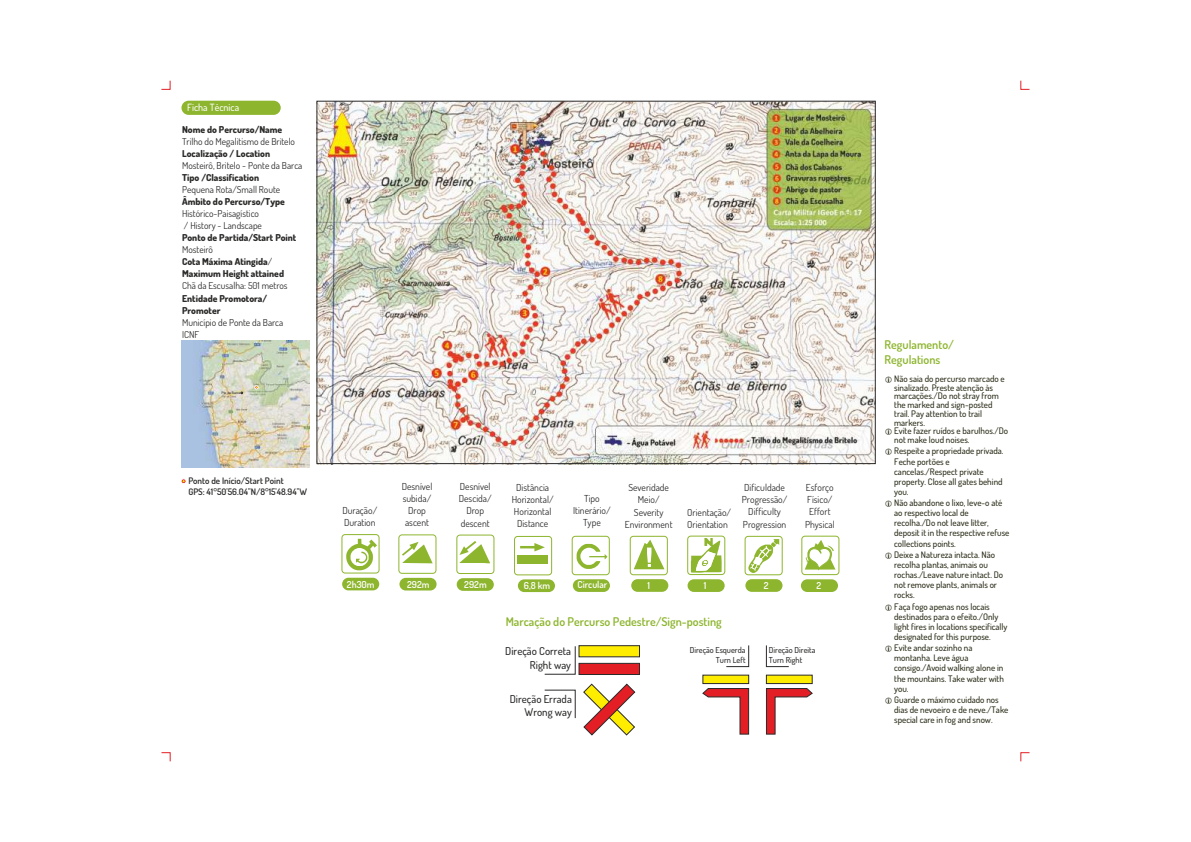
<style>
.page{position:relative;width:1191px;height:842px;background:#fff}
.page>*{position:absolute;margin:0;border:0;box-sizing:border-box;transform-origin:0 0}
.t1{font:600 12px/15.2px "Dosis";color:#8db52e}
.t2{font:500 10.9px/13.8px "Dosis";color:#2b2a29;text-align:right}
.t3{font:500 10px "Dosis";color:#fefefe}
.t4{font:9.6px/12.2px "Dosis";color:#2b2a29;text-align:center}
.t5{font:600 9.6px "Dosis";color:#fefefe}
.t6{font:800 9.5px/12px "Dosis";color:#2b2a29}
.t7{font:9.5px/12px "Dosis";color:#2b2a29}
.t8{font:500 9px/10.1px "Dosis";color:#2a2b17}
.t9{font:600 9px/11.4px "Dosis";color:#2b2a29}
.t10{font:500 8.2px/10.4px "Dosis";color:#2b2a29;text-align:right}
.t11{font:3.3px "Arial";color:#2b2a29}
.s1{font-weight:400}
</style>
<div class="page">
<img style="left:318px;top:103px;width:555px;height:359px">
<div style="left:341px;top:534px;width:38px;height:39px;border:1px solid #8db52e;border-radius:3px"></div>
<div style="left:398px;top:534px;width:38px;height:40px;border:1px solid #8db52e;border-radius:3px"></div>
<div style="left:456px;top:535px;width:38px;height:39px;border:1px solid #8db52e;border-radius:3px"></div>
<div style="left:514px;top:536px;width:38px;height:39px;border:1px solid #8db52e;border-radius:3px"></div>
<div style="left:572px;top:536px;width:37px;height:39px;border:1px solid #8db52e;border-radius:3px"></div>
<div style="left:630px;top:536px;width:37px;height:39px;border:1px solid #8db52e;border-radius:3px"></div>
<div style="left:687px;top:536px;width:38px;height:39px;border:1px solid #8db52e;border-radius:3px"></div>
<div style="left:744px;top:536px;width:38px;height:39px;border:1px solid #8db52e;border-radius:3px"></div>
<div style="left:801px;top:536px;width:38px;height:39px;border:1px solid #8db52e;border-radius:3px"></div>
<div style="left:687px;top:579px;width:37px;height:13px;background:#8db52e;border-radius:6px"></div>
<div style="left:631px;top:579px;width:37px;height:13px;background:#8db52e;border-radius:6px"></div>
<div style="left:573px;top:579px;width:37px;height:13px;background:#8db52e;border-radius:6px"></div>
<div style="left:518px;top:579px;width:37px;height:13px;background:#8db52e;border-radius:6px"></div>
<div style="left:457px;top:578px;width:37px;height:13px;background:#8db52e;border-radius:6px"></div>
<div style="left:399px;top:578px;width:37px;height:12px;background:#8db52e;border-radius:6px"></div>
<div style="left:342px;top:578px;width:37px;height:12px;background:#8db52e;border-radius:6px"></div>
<svg style="left:346px;top:539px;width:31px;height:31px"></svg>
<svg style="left:402px;top:542px;width:31px;height:21px"></svg>
<svg style="left:459px;top:541px;width:31px;height:22px"></svg>
<svg style="left:520px;top:543px;width:25px;height:8px"></svg>
<div style="left:517px;top:555px;width:31px;height:9px;background:#8db52e"></div>
<svg style="left:576px;top:544px;width:31px;height:25px"></svg>
<svg style="left:634px;top:540px;width:30px;height:29px"></svg>
<svg style="left:691px;top:538px;width:30px;height:35px"></svg>
<svg style="left:748px;top:539px;width:31px;height:34px"></svg>
<svg style="left:804px;top:540px;width:31px;height:30px"></svg>
<div style="left:745px;top:579px;width:37px;height:13px;background:#8db52e;border-radius:6px"></div>
<div style="left:801px;top:579px;width:37px;height:13px;background:#8db52e;border-radius:6px"></div>
<svg style="left:181px;top:479px;width:5px;height:5px"></svg>
<img style="left:182px;top:341px;width:127px;height:127px">
<svg style="left:161px;top:752px;width:9px;height:10px"></svg>
<svg style="left:161px;top:80px;width:9px;height:10px"></svg>
<svg style="left:1020px;top:752px;width:9px;height:10px"></svg>
<svg style="left:1020px;top:80px;width:9px;height:10px"></svg>
<div style="left:181px;top:101px;width:100px;height:14px;background:#8db52e;border-radius:7px"></div>
<svg style="left:702px;top:674px;width:47px;height:61px"></svg>
<svg style="left:765px;top:674px;width:48px;height:61px"></svg>
<svg style="left:726px;top:645px;width:23px;height:22px"></svg>
<svg style="left:766px;top:645px;width:23px;height:22px"></svg>
<svg style="left:544px;top:645px;width:96px;height:30px"></svg>
<svg style="left:544px;top:683px;width:92px;height:53px"></svg>
<p class="t3" style="left:187px;top:101px;width:54px">Ficha Técnica</p>
<p class="t6" style="left:182px;top:124px;width:102px">Nome do Percurso/Name</p>
<p class="t7" style="left:182px;top:136px;width:114px">Trilho do Megalitismo de Britelo</p>
<p class="t6" style="left:182px;top:148px;width:90px">Localização / Location</p>
<p class="t7" style="left:182px;top:160px;width:122px">Mosteirô, Britelo - Ponte da Barca</p>
<p class="t6" style="left:182px;top:172px;width:78px">Tipo /Classification</p>
<p class="t7" style="left:182px;top:184px;width:100px">Pequena Rota/Small Route</p>
<p class="t6" style="left:182px;top:196px;width:104px">Âmbito do Percurso/Type</p>
<p class="t7" style="left:182px;top:208px;width:81px">Histórico-Paisagístico / History - Landscape</p>
<p class="t6" style="left:182px;top:232px;width:116px">Ponto de Partida/Start Point</p>
<p class="t6" style="left:182px;top:244px;width:103px"><span class="s1">Mosteirô<br></span>Cota Máxima Atingida<span class="s1">/<br></span>Maximum Height attained</p>
<p class="t7" style="left:182px;top:280px;width:107px">Chã da Escusalha: 501 metros</p>
<p class="t6" style="left:182px;top:292px;width:87px">Entidade Promotora/<br>Promoter</p>
<p class="t7" style="left:182px;top:316px;width:103px">Município de Ponte da Barca<br>ICNF</p>
<p class="t11" style="left:221px;top:391px;width:21px">Pte da Barca</p>
<p class="t9" style="left:188px;top:474px;width:120px">Ponto de Início/Start Point<br>GPS: 41°50'56.04"N/8°15'48.94"W</p>
<p class="t4" style="left:342px;top:504px;width:36px;text-align:left">Duração/<br>Duration</p>
<p class="t4" style="left:402px;top:480px;width:32px">Desnível subida/<br>Drop ascent</p>
<p class="t4" style="left:459px;top:480px;width:34px">Desnível<br>Descida/<br>Drop descent</p>
<p class="t4" style="left:512px;top:481px;width:43px">Distância<br>Horizontal/<br>Horizontal<br>Distance</p>
<p class="t4" style="left:573px;top:492px;width:39px">Tipo<br>Itinerário/<br>Type</p>
<p class="t4" style="left:625px;top:481px;width:49px">Severidade<br>Meio/<br>Severity<br>Environment</p>
<p class="t4" style="left:687px;top:506px;width:45px;text-align:left">Orientação/<br>Orientation</p>
<p class="t4" style="left:742px;top:481px;width:47px">Dificuldade<br>Progressão/<br>Difficulty<br>Progression</p>
<p class="t4" style="left:805px;top:481px;width:31px">Esforço<br>Físico/<br>Effort<br>Physical</p>
<p class="t5" style="left:347px;top:578px;width:29px">2h30m</p>
<p class="t5" style="left:407px;top:578px;width:24px">292m</p>
<p class="t5" style="left:464px;top:578px;width:24px">292m</p>
<p class="t5" style="left:524px;top:579px;width:28px">6,8 km</p>
<p class="t5" style="left:577px;top:578px;width:32px">Circular</p>
<p class="t5" style="left:647px;top:579px;width:4px">1</p>
<p class="t5" style="left:703px;top:579px;width:4px">1</p>
<h1 class="t1" style="left:505px;top:613px;width:218px">Marcação do Percurso Pedestre/Sign-posting</h1>
<p class="t5" style="left:763px;top:579px;width:6px">2</p>
<p class="t5" style="left:816px;top:579px;width:6px">2</p>
<p class="t2" style="left:505px;top:644px;width:67px">Direção Correta<br>Right way</p>
<p class="t2" style="left:510px;top:691px;width:64px">Direção Errada<br>Wrong way</p>
<p class="t10" style="left:689px;top:644px;width:57px">Direção Esquerda<br>Turn Left</p>
<p class="t10" style="left:769px;top:644px;width:48px;text-align:left">Direção Direita<br>Turn Right</p>
<h1 class="t1" style="left:884px;top:337px;width:71px">Regulamento/<br>Regulations</h1>
<p class="t8" style="left:894px;top:374px;width:115px;line-height:8.7px">Não saia do percurso marcado e sinalizado. Preste atenção às marcações./Do not stray from the marked and sign-posted trail. Pay attention to trail markers.<br>Evite fazer ruídos e barulhos./Do not make loud noises.</p>
<p class="t8" style="left:894px;top:446px;width:111px">Respeite a propriedade privada.<br>Feche portões e cancelas./Respect private property. Close all gates behind you.</p>
<p class="t8" style="left:894px;top:497px;width:117px">Não abandone o lixo, leve-o até ao respectivo local de recolha./Do not leave litter, deposit it in the respective refuse collections points.</p>
<p class="t8" style="left:894px;top:549px;width:110px">Deixe a Natureza intacta. Não recolha plantas, animais ou rochas./Leave nature intact. Do not remove plants, animals or rocks.</p>
<p class="t8" style="left:894px;top:601px;width:115px">Faça fogo apenas nos locais destinados para o efeito./Only light fires in locations specifically designated for this purpose.</p>
<p class="t8" style="left:894px;top:643px;width:111px">Evite andar sozinho na montanha. Leve água consigo./Avoid walking alone in the mountains. Take water with you.</p>
<p class="t8" style="left:894px;top:694px;width:116px">Guarde o máximo cuidado nos dias de nevoeiro e de neve./Take special care in fog and snow.</p>
</div>
